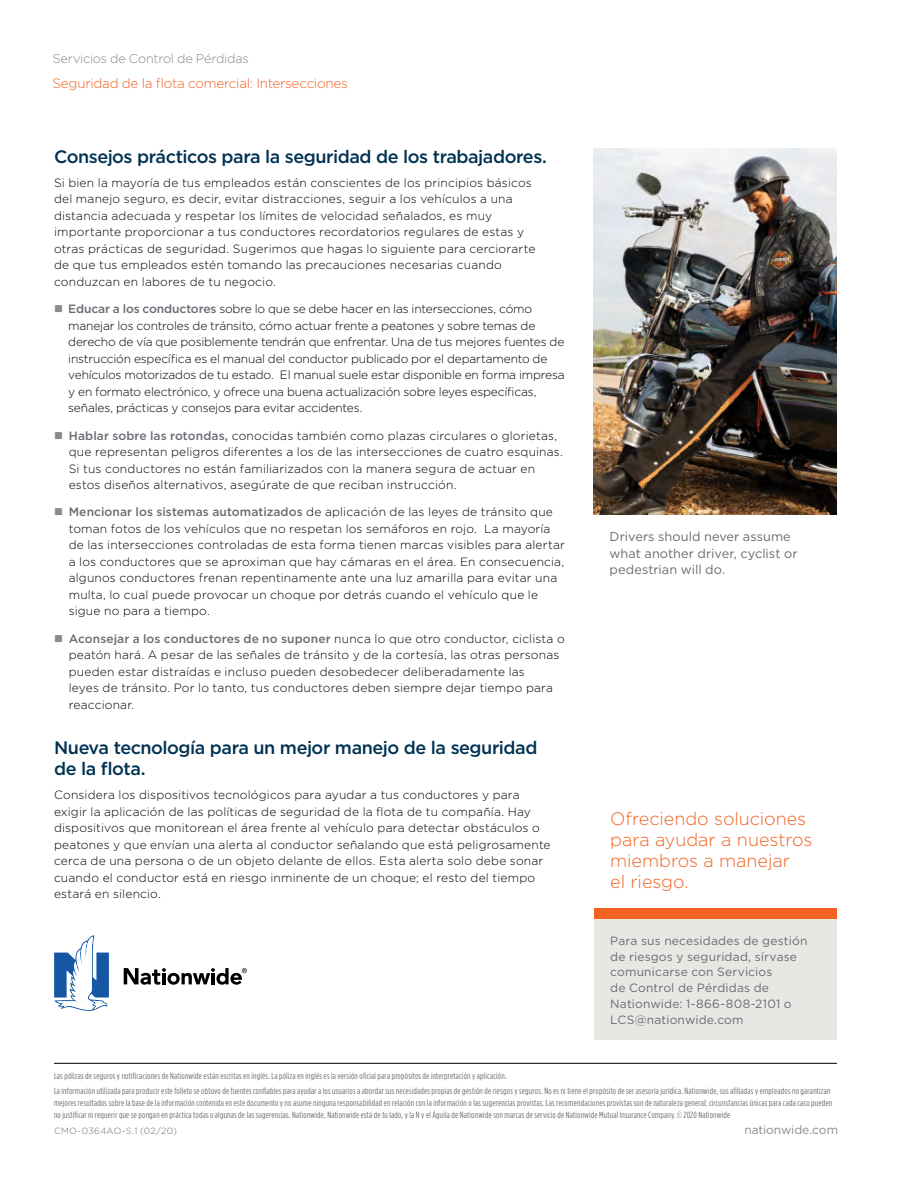
<style>
.page{position:relative;width:918px;height:1188px;background:#fff}
.page>*{position:absolute;margin:0;border:0;box-sizing:border-box;transform-origin:0 0}
.Subhead{font:500 18px/21px "Gotham";letter-spacing:-.025em;color:#003252}
.t1{font:300 18px/21px "Gotham";color:#f26322}
.t2{font:300 13.5px "Gotham";letter-spacing:-.02em;color:#f26322}
.t3{font:12.75px/16.5px "Gotham";letter-spacing:.005em;color:#696b73}
.t4{font:300 12.75px "Gotham";letter-spacing:-.02em;color:#878a8e}
.Body_Text{font:300 12px/16.5px "Gotham";letter-spacing:.015em;color:#000}
.Body_Text-2{font:300 12px/16.5px "Gotham";letter-spacing:-.015em;color:#000}
.t5{font:12px/15.8px "Gotham";letter-spacing:.015em;color:#696b73}
.t6{font:12px "Gotham";letter-spacing:-.01em;color:#878a8e}
.t7{font:9px/14.1px "Gotham Condensed";letter-spacing:.025em;color:#696b73}
.t8{font:300 9px "Gotham";letter-spacing:.035em;color:#696b73}
.s1{color:#878a8e}
.s2{font-weight:500;color:#696b73}
</style>
<div class="page">
<svg style="left:124px;top:968px;width:123px;height:17px"></svg>
<svg style="left:54px;top:935px;width:55px;height:76px"></svg>
<div style="left:594px;top:919px;width:243px;height:121px;background:#e8e7e4"></div>
<hr style="left:54px;top:1063px;width:783px;height:1px;background:#000">
<div style="left:594px;top:908px;width:243px;height:11px;background:#f26322"></div>
<img style="left:593px;top:148px;width:243px;height:367px">
<p class="t4" style="left:53px;top:50px;width:198px">Servicios de Control de Pérdidas</p>
<p class="t2" style="left:52px;top:75px;width:297px">Seguridad de la flota comercial: Intersecciones</p>
<p class="Subhead" style="left:54px;top:146px;width:495px">Consejos prácticos para la seguridad de los trabajadores.</p>
<p class="Body_Text" style="left:54px;top:174px;width:483px">Si bien la mayoría de tus empleados están conscientes de los principios básicos del manejo seguro, es decir, evitar distracciones, seguir a los vehículos a una distancia adecuada y respetar los límites de velocidad señalados, es muy importante proporcionar a tus conductores recordatorios regulares de estas y otras prácticas de seguridad. Sugerimos que hagas lo siguiente para cerciorarte de que tus empleados estén tomando las precauciones necesarias cuando conduzcan en labores de tu negocio.</p>
<p class="Body_Text-2" style="left:68px;top:300px;width:498px;text-indent:-14px"><span class="s1">■</span> <span class="s2">Educar a los conductores</span> sobre lo que se debe hacer en las intersecciones, cómo manejar los controles de tránsito, cómo actuar frente a peatones y sobre temas de derecho de vía que posiblemente tendrán que enfrentar. Una de tus mejores fuentes de instrucción específica es el manual del conductor publicado por el departamento de vehículos motorizados de tu estado. El manual suele estar disponible en forma impresa y en formato electrónico, y ofrece una buena actualización sobre leyes específicas, señales, prácticas y consejos para evitar accidentes.</p>
<p class="Body_Text" style="left:69px;top:427px;width:496px;text-indent:-15px"><span class="s1">■</span> <span class="s2">Hablar sobre las rotondas,</span> conocidas también como plazas circulares o glorietas, que representan peligros diferentes a los de las intersecciones de cuatro esquinas.<br>Si tus conductores no están familiarizados con la manera segura de actuar en estos diseños alternativos, asegúrate de que reciban instrucción.</p>
<p class="Body_Text" style="left:69px;top:504px;width:498px;text-indent:-15px"><span class="s1">■</span> <span class="s2">Mencionar los sistemas automatizados</span> de aplicación de las leyes de tránsito que toman fotos de los vehículos que no respetan los semáforos en rojo. La mayoría de las intersecciones controladas de esta forma tienen marcas visibles para alertar a los conductores que se aproximan que hay cámaras en el área. En consecuencia, algunos conductores frenan repentinamente ante una luz amarilla para evitar una multa, lo cual puede provocar un choque por detrás cuando el vehículo que le sigue no para a tiempo.</p>
<p class="Body_Text" style="left:69px;top:630px;width:498px;text-indent:-15px"><span class="s1">■</span> <span class="s2">Aconsejar a los conductores de no suponer</span> nunca lo que otro conductor, ciclista o peatón hará. A pesar de las señales de tránsito y de la cortesía, las otras personas pueden estar distraídas e incluso pueden desobedecer deliberadamente las<br>leyes de tránsito. Por lo tanto, tus conductores deben siempre dejar tiempo para reaccionar.</p>
<p class="Subhead" style="left:54px;top:737px;width:485px">Nueva tecnología para un mejor manejo de la seguridad de la flota.</p>
<p class="Body_Text" style="left:54px;top:786px;width:498px">Considera los dispositivos tecnológicos para ayudar a tus conductores y para exigir la aplicación de las políticas de seguridad de la flota de tu compañía. Hay dispositivos que monitorean el área frente al vehículo para detectar obstáculos o peatones y que envían una alerta al conductor señalando que está peligrosamente cerca de una persona o de un objeto delante de ellos. Esta alerta solo debe sonar cuando el conductor está en riesgo inminente de un choque; el resto del tiempo estará en silencio.</p>
<p class="t3" style="left:610px;top:528px;width:189px">Drivers should never assume what another driver, cyclist or pedestrian will do.</p>
<h1 class="t1" style="left:610px;top:807px;width:204px">Ofreciendo soluciones para ayudar a nuestros miembros a manejar<br>el riesgo.</h1>
<p class="t5" style="left:610px;top:933px;width:199px">Para sus necesidades de gestión de riesgos y seguridad, sírvase comunicarse con Servicios<br>de Control de Pérdidas de<br>Nationwide: 1-866-808-2101 o<br>LCS@nationwide.com</p>
<p class="t7" style="left:54px;top:1069px;width:778px">Las pólizas de seguros y notificaciones de Nationwide están escritas en inglés. La póliza en inglés es la versión oficial para propósitos de interpretación y aplicación.<br>La información utilizada para producir este folleto se obtuvo de fuentes confiables para ayudar a los usuarios a abordar sus necesidades propias de gestión de riesgos y seguros. No es ni tiene el propósito de ser asesoría jurídica. Nationwide, sus afiliadas y empleados no garantizan</p>
<p class="t7" style="left:54px;top:1096px;width:780px;line-height:12px">mejores resultados sobre la base de la información contenida en este documento y no asume ninguna responsabilidad en relación con la información o las sugerencias provistas. Las recomendaciones provistas son de naturaleza general; circunstancias únicas para cada caso pueden no justificar ni requerir que se pongan en práctica todas o algunas de las sugerencias. Nationwide, Nationwide está de tu lado, y la N y el Águila de Nationwide son marcas de servicio de Nationwide Mutual Insurance Company. © 2020 Nationwide</p>
<p class="t8" style="left:54px;top:1125px;width:124px">CMO-0364AO-S.1 (02/20)</p>
<p class="t6" style="left:744px;top:1122px;width:95px">nationwide.com</p>
</div>
